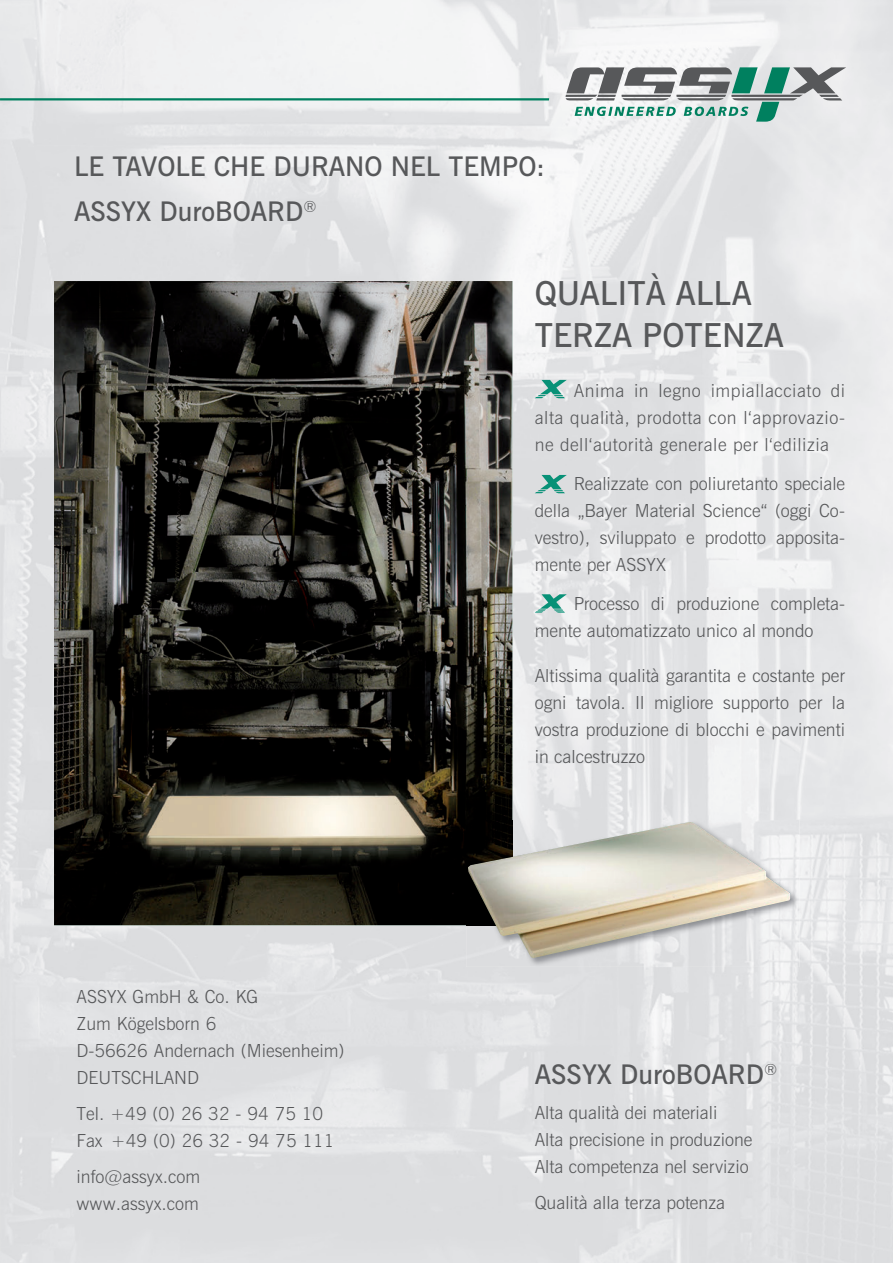
<style>
.page{position:relative;width:893px;height:1263px;background:#fff}
.page>*{position:absolute;margin:0;border:0;box-sizing:border-box;transform-origin:0 0}
.t1{font:600 33px/42px "News Gothic BT";color:#57585a}
.t2{font:600 27px/45px "News Gothic BT";color:#57585a}
.t3{font:300 18px/27px "News Gothic BT";color:#57585a}
</style>
<div class="page">
<img style="left:0;top:0;width:893px;height:1263px">
<img style="left:54px;top:281px;width:458px;height:644px">
<svg style="left:566px;top:67px;width:280px;height:55px"></svg>
<hr style="left:0;top:98px;width:549px;height:2px;background:#00805f">
<img style="left:466px;top:820px;width:333px;height:147px">
<img style="left:466px;top:820px;width:46px;height:105px">
<img style="left:468px;top:822px;width:322px;height:136px">
<svg style="left:535px;top:380px;width:32px;height:18px"></svg>
<svg style="left:535px;top:475px;width:32px;height:18px"></svg>
<svg style="left:535px;top:594px;width:32px;height:19px"></svg>
<h2 class="t2" style="left:74px;top:144px;width:473px">LE TAVOLE CHE DURANO NEL TEMPO:<br>ASSYX DuroBOARD<sup>®</sup></h2>
<h1 class="t1" style="left:535px;top:272px;width:251px">QUALITÀ ALLA<br>TERZA POTENZA</h1>
<p class="t3" style="left:77px;top:983px;width:269px">ASSYX GmbH &amp; Co. KG<br>Zum Kögelsborn 6<br>D-56626 Andernach (Miesenheim)<br>DEUTSCHLAND</p>
<p class="t3" style="left:77px;top:1100px;width:260px">Tel. +49 (0) 26 32 - 94 75 10<br>Fax +49 (0) 26 32 - 94 75 111</p>
<p class="t3" style="left:77px;top:1163px;width:125px">info@assyx.com www.assyx.com</p>
<p class="t3" style="left:535px;top:377px;width:312px;text-align:justify;text-indent:39px">Anima in legno impiallacciato di alta qualità, prodotta con l‘approvazio&shy;ne dell‘autorità generale per l‘edilizia</p>
<p class="t3" style="left:535px;top:470px;width:312px;text-align:justify;text-indent:39px">Realizzate con poliuretanto speciale della „Bayer Material Science“ (oggi Co&shy;vestro), sviluppato e prodotto apposita&shy;mente per ASSYX</p>
<p class="t3" style="left:535px;top:590px;width:312px;text-indent:39px">Processo di produzione completa&shy;mente automatizzato unico al mondo</p>
<p class="t3" style="left:535px;top:662px;width:312px;text-align:justify">Altissima qualità garantita e costante per ogni tavola. Il migliore supporto per la vostra produzione di blocchi e pavimenti in calcestruzzo</p>
<h2 class="t2" style="left:535px;top:1051px;width:244px">ASSYX DuroBOARD<sup>®</sup></h2>
<p class="t3" style="left:535px;top:1099px;width:219px">Alta qualità dei materiali<br>Alta precisione in produzione<br>Alta competenza nel servizio</p>
<p class="t3" style="left:535px;top:1189px;width:192px">Qualità alla terza potenza</p>
</div>
